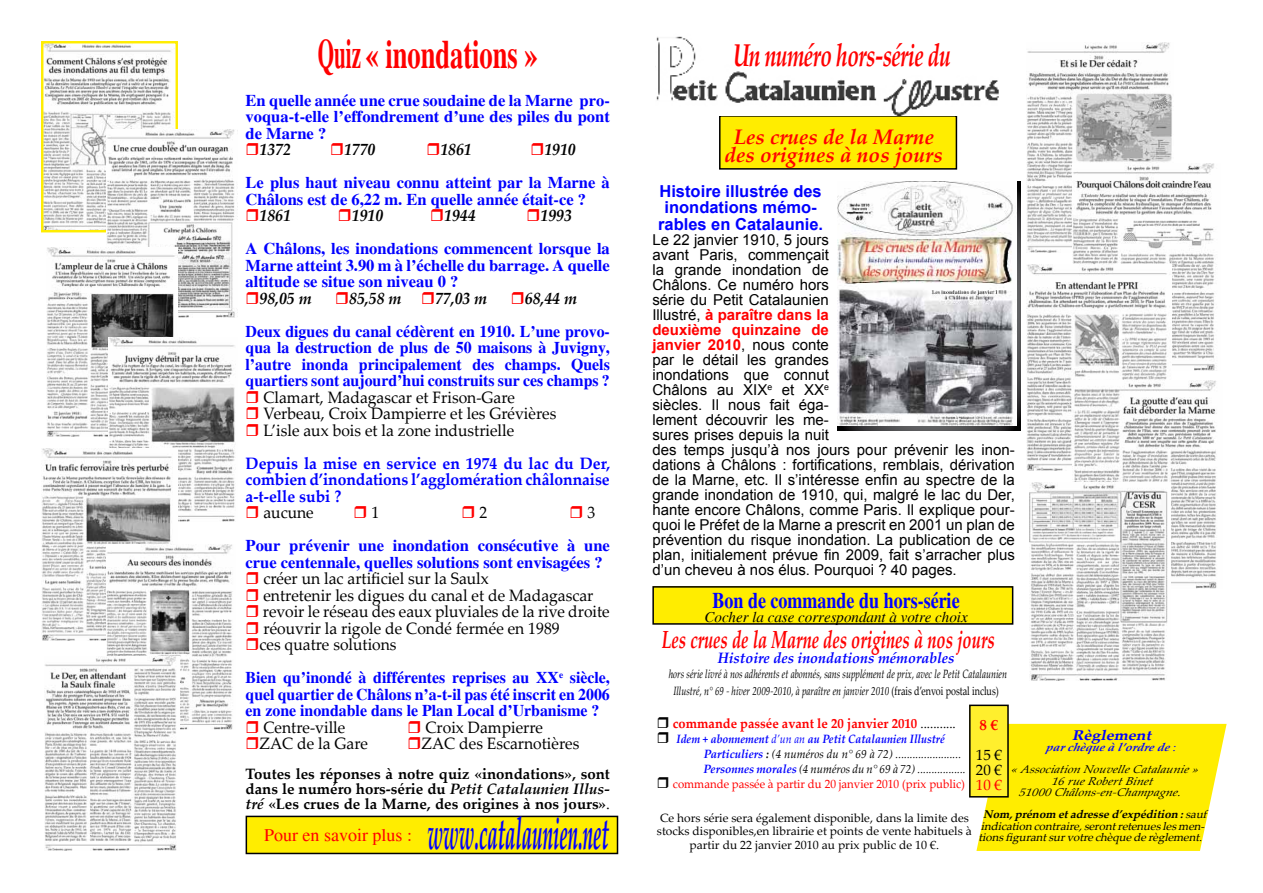
<style>
.page{position:relative;width:1263px;height:893px;background:#fff}
.page>*{position:absolute;margin:0;border:0;box-sizing:border-box;transform-origin:0 0}
.t1{font:italic 700 45px "Palatino Linotype";color:#00f;scale:.42 1}
.t2{font:700 40.5px "Times";color:#f00;scale:.65 1}
.t3{font:italic 700 31.5px "Palatino Linotype";letter-spacing:-.025em;color:#f00;scale:.67 1}
.t4{font:italic 700 24.75px "Palatino Linotype";color:#f00;scale:.67 1}
.t5{font:700 22.5px "Times";color:#00f;scale:.8 1}
.t6{font:italic 700 21px/18px "Palatino Linotype";color:#f00;text-align:center}
.t7{font:18px "Times";color:#f00}
.t8{font:700 16.5px/16.5px "Times";color:#00f;text-align:justify}
.t9{font:16.5px/16.5px "Palatino Linotype";color:#000;scale:.95 1}
.t10{font:700 16.5px/16.5px "Times";color:#00f;text-align:justify;scale:.96 1}
.t11{font:700 16.5px/16.5px "Palatino Linotype";letter-spacing:-.005em;color:#00f;text-align:justify;scale:.95 1}
.t12{font:italic 700 16.5px "Palatino Linotype";color:#000;scale:.95 1}
.t13{font:700 16.5px/16.5px "Arial";color:#00f;text-align:center}
.t14{font:15px/15px "Arial";color:#000}
.t15{font:700 15px/15px "Palatino Linotype";color:#000;text-align:justify}
.t16{font:italic 15px "Times";color:#000}
.t17{font:italic 700 15px "Palatino Linotype";color:#00f;scale:.95 1}
.t18{font:15px/15px "Palatino Linotype";color:#000}
.t19{font:15px "Palatino Linotype";color:#f00}
.t20{font:700 15px "Palatino Linotype";color:#f00}
.t21{font:italic 700 14.1px "Palatino Linotype";color:#00f;scale:1.13 1}
.t22{font:700 13.5px "Palatino Linotype";color:#f00;scale:.95 1}
.t23{font:italic 12px/16.5px "Palatino Linotype";color:#000;text-align:center;scale:.75 1}
.t24{font:12px/13.5px "Palatino Linotype";color:#000;text-align:center}
.t25{font:italic 12px "Palatino Linotype";color:#000;scale:.95 1}
.t26{font:12px "Palatino Linotype";color:#f00;scale:.95 1}
.t27{font:italic 700 12px "Palatino Linotype";color:#00f;scale:.89 1}
.t28{font:italic 11.25px/11.2px "Palatino Linotype";color:#000;text-align:center}
.t29{font:italic 11.25px/22.5px "Palatino Linotype";color:#000;scale:1.13 1}
.s1{font-size:42px}
.s2{font-style:italic}
.s3{font-weight:400}
.s4{font-weight:700;color:#f00}
.s5{font-style:normal}
.s6{font-weight:400;color:#000}
.s7{font-weight:700;color:#00f}
.s8{font-weight:700}
.s9{color:#00f}
</style>
<div class="page">
<svg style="left:976px;top:724px;width:250px;height:127px;background:#feed0f"></svg>
<div style="left:246px;top:816px;width:371px;height:37px;background:#ffed00"></div>
<div style="left:246px;top:816px;width:372px;height:38px;border:2px solid #000"></div>
<div style="left:720px;top:116px;width:236px;height:53px;background:#ffed00"></div>
<div style="left:719px;top:115px;width:238px;height:55px;border:2px solid #000"></div>
<div style="left:653px;top:587px;width:360px;height:37px;background:#ffed00"></div>
<div style="left:652px;top:586px;width:361px;height:39px;border:2px solid #000"></div>
<div style="left:970px;top:705px;width:38px;height:92px;background:#ffef2d"></div>
<div style="left:969px;top:705px;width:40px;height:92px;border:2px solid #000"></div>
<img style="left:656px;top:36px;width:343px;height:80px">
<svg style="left:837px;top:182px;width:183px;height:248px"></svg>
<img style="left:837px;top:182px;width:179px;height:243px">
<img style="left:44px;top:44px;width:127px;height:185px">
<div style="left:41px;top:41px;width:137px;height:191px;border:2px solid #ffed00"></div>
<img style="left:106px;top:129px;width:132px;height:189px">
<img style="left:46px;top:248px;width:132px;height:188px">
<img style="left:108px;top:337px;width:127px;height:184px">
<img style="left:41px;top:449px;width:137px;height:192px">
<img style="left:106px;top:544px;width:127px;height:185px">
<img style="left:1027px;top:43px;width:145px;height:210px">
<img style="left:1073px;top:163px;width:142px;height:207px">
<img style="left:1027px;top:265px;width:145px;height:205px">
<img style="left:1073px;top:381px;width:144px;height:208px">
<img style="left:1029px;top:483px;width:141px;height:198px">
<img style="left:44px;top:657px;width:136px;height:193px">
<h2 class="t2" style="left:318px;top:30px;width:340px"><span class="s1">Quiz</span> « inondations »</h2>
<p class="t8" style="left:246px;top:92px;width:366px">En quelle année une crue soudaine de la Marne pro&shy;voqua-t-elle l’effondrement d’une des piles du pont de Marne ?</p>
<p class="t12" style="left:260px;top:138px;width:34px">1372</p>
<p class="t12" style="left:344px;top:138px;width:34px">1770</p>
<p class="t12" style="left:440px;top:138px;width:34px">1861</p>
<p class="t12" style="left:544px;top:138px;width:34px">1910</p>
<p class="t8" style="left:246px;top:175px;width:366px">Le plus haut niveau connu atteint par la Marne à<br>Châlons est de 6,22 m. En quelle année était-ce ?</p>
<p class="t12" style="left:260px;top:204px;width:34px">1861</p>
<p class="t12" style="left:352px;top:204px;width:34px">1910</p>
<p class="t12" style="left:444px;top:204px;width:34px">1944</p>
<p class="t12" style="left:540px;top:204px;width:34px">1993</p>
<p class="t8" style="left:246px;top:241px;width:366px">A Châlons, les inondations commencent lorsque la Marne atteint 3.90 m à l’échelle du barrage. A quelle altitude se situe son niveau 0 ?</p>
<p class="t12" style="left:260px;top:286px;width:56px">98,05 m</p>
<p class="t12" style="left:349px;top:286px;width:56px">85,58 m</p>
<p class="t12" style="left:435px;top:286px;width:56px">77,03 m</p>
<p class="t12" style="left:525px;top:286px;width:56px">68,44 m</p>
<p class="t10" style="left:246px;top:323px;width:381px">Deux digues du canal cédèrent en 1910. L’une provo&shy;qua la destruction de plus de 50 maisons à Juvigny, l’autre inonda principalement des champs. Quels quartiers sont aujourd’hui construits sur ces champs ?</p>
<p class="t9" style="left:263px;top:388px;width:310px">Clamart, Madagascar et Frison-Gare<br>Verbeau, Croix Dampierre et les Grévières<br>L’isle aux bois et la zone industrielle</p>
<p class="t11" style="left:246px;top:454px;width:385px">Depuis la mise en service en 1974 du lac du Der, combien d’inondations l’agglomération châlonnaise a-t-elle subi ?</p>
<p class="t9" style="left:263px;top:504px;width:54px">aucune</p>
<p class="t9" style="left:371px;top:504px;width:10px">1</p>
<p class="t9" style="left:479px;top:504px;width:10px">2</p>
<p class="t9" style="left:587px;top:504px;width:10px">3</p>
<p class="t8" style="left:246px;top:538px;width:366px">Pour prévenir une inondation consécutive à une crue centennale, quelles solutions sont envisagées ?</p>
<p class="t9" style="left:260px;top:570px;width:370px">créer un lac artificiel sur la Saulx<br>entretenir les digues du canal et de Madagascar revoir le réseau des eaux pluviales de la rive droite réouvrir la rigole de Condé fermée en 1989<br>ces quatre solutions</p>
<p class="t10" style="left:246px;top:670px;width:381px">Bien qu’inondé à différentes reprises au XX<sup>e</sup> siècle, quel quartier de Châlons n’a-t-il pas été inscrit en 2006 en zone inondable dans le Plan Local d’Urbanisme ?</p>
<p class="t9" style="left:263px;top:718px;width:88px">Centre-ville</p>
<p class="t9" style="left:425px;top:718px;width:125px">Croix Dampierre</p>
<p class="t9" style="left:260px;top:735px;width:116px">ZAC de la Gare</p>
<p class="t9" style="left:422px;top:735px;width:168px">ZAC des Escarnotières</p>
<p class="t15" style="left:246px;top:766px;width:366px">Toutes les réponses à notre quiz «inondations», sont dans le numéro hors-série du <span class="s2">Petit Catalaunien Illus&shy;tré</span> «Les crues de la Marne, des origines à nos jours»<span class="s3">.</span></p>
<p class="t7" style="left:264px;top:825px;width:149px">Pour en savoir plus :</p>
<h1 class="t1" style="left:428px;top:802px;width:433px">www.catalaunien.net</h1>
<h3 class="t3" style="left:733px;top:33px;width:326px">Un numéro hors-série du</h3>
<h3 class="t6" style="left:724px;top:127px;width:220px">Les crues de la Marne des origines à nos jours</h3>
<p class="t13" style="left:658px;top:183px;width:167px">Histoire illustrée des inondations mémo&shy;rables en Catalaunie.</p>
<p class="t14" style="left:652px;top:232px;width:364px">Le 22 janvier 1910, 5 jours<br>avant Paris, commençait<br>la grande inondation de<br>Châlons. Ce numéro hors<br>série du Petit Catalaunien<br>Illustré, <span class="s4">à paraître dans la<br>deuxième quinzaine de<br>janvier 2010</span>, nous conte<br>par le détail les grandes<br>inondations que connut<br>Châlons au XIX<sup>e</sup> et XX<sup>e<br></sup>siècles. Il nous fait éga-<br>lement découvrir les me-<br>sures prises depuis la nuit<br>des temps jusqu’à nos jours pour prévenir les inon&shy;dations à Châlons : fortifications, remblais, dérivation de la Marne, etc. Il s’intéresse enfin au spectre de la grande inondation de 1910, qui, malgré le lac du Der, hante encore Châlons, comme Paris. Il explique pour&shy;quoi le Préfet de la Marne a prescrit en 2001 un plan de prévention du risque inondation. La publication de ce plan, initialement prévue fin 2009, fait s’arracher plus d’un cheveu à nos élus. Pourquoi ? 40 pages.</p>
<h3 class="t5" style="left:713px;top:587px;width:310px">Bon de commande du hors-série</h3>
<p class="t16" style="left:704px;top:608px;width:265px">Cocher la case correspondant à votre choix</p>
<h3 class="t4" style="left:661px;top:622px;width:499px">Les crues de la Marne des origines à nos jours</h3>
<p class="t17" style="left:718px;top:647px;width:251px">Histoire des inondations mémorables</p>
<p class="t23" style="left:669px;top:665px;width:453px">hors série livré à nos adhérents et abonnés, sans supplément de prix, avec le Petit Catalaunien<br>Illustré, n° 69 - hiver 2009-2010, à paraître en janvier 2010 <span class="s5">(frais d’envoi postal inclus)</span></p>
<p class="t20" style="left:980px;top:714px;width:20px">8 €</p>
<p class="t18" style="left:976px;top:746px;width:28px">15 €<br>20 €</p>
<p class="t19" style="left:976px;top:774px;width:28px">10 €</p>
<p class="t22" style="left:673px;top:713px;width:299px">commande passée avant le 20 janvier 2010 <span class="s6">...........</span></p>
<p class="t27" style="left:676px;top:730px;width:303px">Idem + abonnement <span class="s3">d’un an</span> au Petit Catalaunien Illustré</p>
<p class="t25" style="left:704px;top:745px;width:272px"><span class="s7">Particuliers</span> <span class="s8">:</span> (4 numéros du n° 69 à 72) .......................</p>
<p class="t25" style="left:703px;top:760px;width:277px"><span class="s7">Personnes morales</span> (4 numéros du n° 69 à 72) .................</p>
<p class="t26" style="left:673px;top:775px;width:309px">commande passée à partir du 20 janvier 2010 (prix public)</p>
<p class="t21" style="left:1072px;top:725px;width:75px">Règlement</p>
<p class="t29" style="left:1011px;top:735px;width:170px;text-indent:35px"><span class="s7">p archèqueà l’ordrede</span><span class="s9">:<br></span>« Association NouvelleCatalaunie »</p>
<p class="t29" style="left:1019px;top:775px;width:147px;line-height:11.2px;text-align:center">16 rueRobertBinet<br>51000 Châlons-en-Champagne.</p>
<p class="t28" style="left:978px;top:809px;width:233px"><span class="s8">Nom,prénom etadressed’expédition :</span>sauf indication contraire,serontretenueslesmen&shy;tionsfigurantsurvotrechèquederèglement.</p>
<p class="t24" style="left:657px;top:810px;width:316px">Ce hors série sera également disponible, dans la limite des stocks disponibles,en librairie et points de vente habituels à partir du 22 janvier 2010 au prix public de 10 €.</p>
</div>
